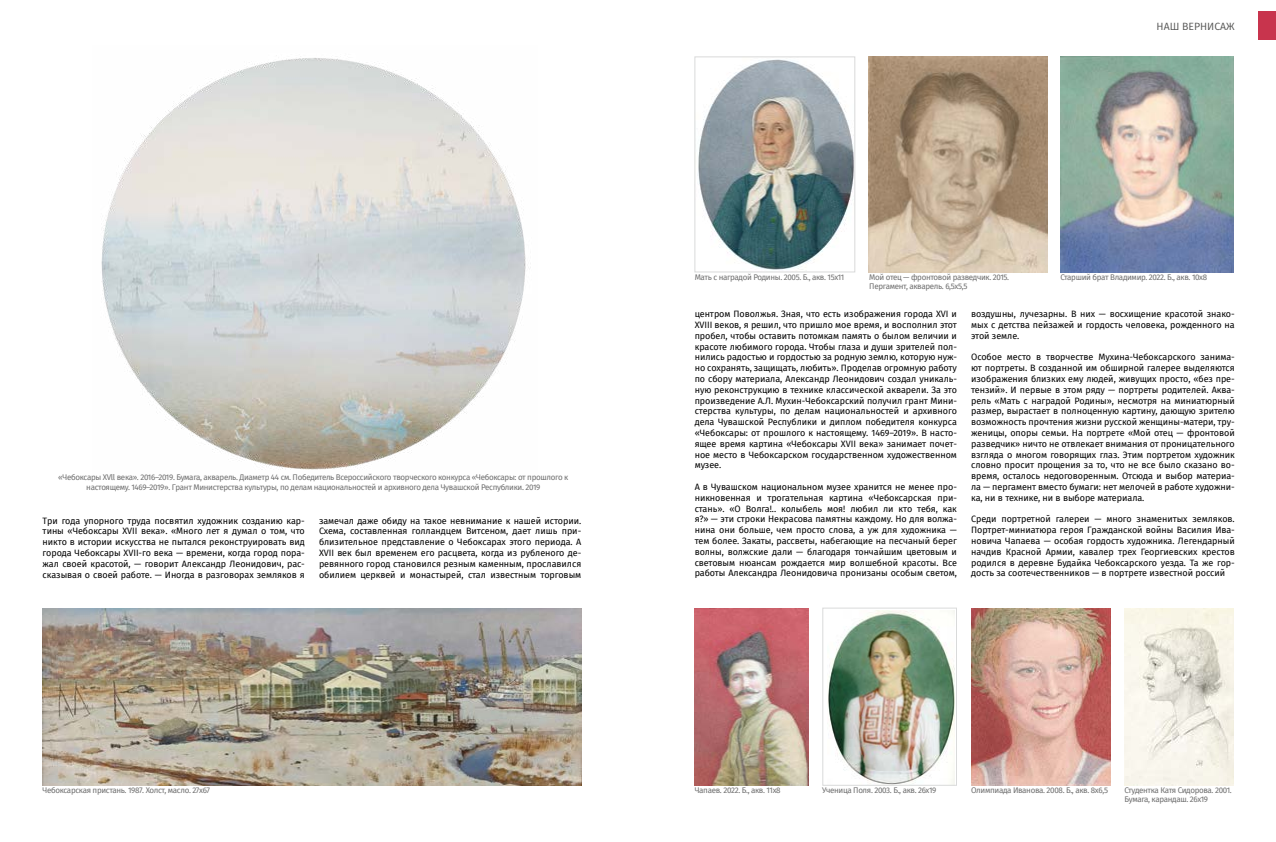
<style>
.page{position:relative;width:1276px;height:842px;background:#fff}
.page>*{position:absolute;margin:0;border:0;box-sizing:border-box;transform-origin:0 0}
.t1{font:10.5px "Fira Sans";color:#565655}
.t2{font:9px/10.8px "Fira Sans";letter-spacing:-.005em;color:#000;text-align:justify}
.t3{font:8px/9.6px "Fira Sans";letter-spacing:-.04em;color:#6e6e6e}
</style>
<div class="page">
<div style="left:1258px;top:11px;width:18px;height:29px;background:#c8344d"></div>
<img style="left:101px;top:58px;width:430px;height:412px">
<img style="left:43px;top:608px;width:538px;height:177px">
<img style="left:697px;top:59px;width:156px;height:211px">
<div style="left:694px;top:56px;width:161px;height:216px;border:1px solid #d9dada"></div>
<img style="left:868px;top:57px;width:179px;height:215px">
<img style="left:1060px;top:57px;width:173px;height:215px">
<img style="left:694px;top:608px;width:114px;height:177px">
<img style="left:971px;top:608px;width:139px;height:177px">
<img style="left:828px;top:610px;width:126px;height:174px">
<div style="left:822px;top:608px;width:135px;height:178px;border:1px solid #d9dada"></div>
<img style="left:1124px;top:608px;width:109px;height:177px">
<p class="t3" style="left:58px;top:472px;width:511px;text-align:center">«Чебоксары ХVll века». 2016–2019. Бумага, акварель. Диаметр 44 см. Победитель Всероссийского творческого конкурса «Чебоксары: от прошлого к настоящему. 1469–2019». Грант Министерства культуры, по делам национальностей и архивного дела Чувашской Республики. 2019</p>
<p class="t2" style="left:43px;top:515px;width:264px">Три года упорного труда посвятил художник созданию кар&shy;тины «Чебоксары XVII века». «Много лет я думал о том, что никто в истории искусства не пытался реконструировать вид города Чебоксары XVII-го века — времени, когда город пора&shy;жал своей красотой, — говорит Александр Леонидович, рас&shy;сказывая о своей работе. — Иногда в разговорах земляков я</p>
<p class="t2" style="left:319px;top:515px;width:264px">замечал даже обиду на такое невнимание к нашей истории.<br>Схема, составленная голландцем Витсеном, дает лишь при&shy;близительное представление о Чебоксарах этого периода. А XVII век был временем его расцвета, когда из рубленого де&shy;ревянного город становился резным каменным, прославился обилием церквей и монастырей, стал известным торговым</p>
<p class="t3" style="left:43px;top:785px;width:169px">Чебоксарская пристань. 1987. Холст, масло. 27х67</p>
<p class="t1" style="left:1156px;top:18px;width:80px">НАШ ВЕРНИСАЖ</p>
<p class="t3" style="left:694px;top:272px;width:151px">Мать с наградой Родины. 2005. Б., акв. 15х11</p>
<p class="t3" style="left:869px;top:272px;width:141px">Мой отец — фронтовой разведчик. 2015.<br>Пергамент, акварель. 6,5х5,5</p>
<p class="t3" style="left:1060px;top:272px;width:148px">Старший брат Владимир. 2022. Б., акв. 10х8</p>
<p class="t2" style="left:694px;top:308px;width:264px">центром Поволжья. Зная, что есть изображения города XVI и XVIII веков, я решил, что пришло мое время, и восполнил этот пробел, чтобы оставить потомкам память о былом величии и красоте любимого города. Чтобы глаза и души зрителей пол&shy;нились радостью и гордостью за родную землю, которую нуж&shy;но сохранять, защищать, любить». Проделав огромную работу по сбору материала, Александр Леонидович создал уникаль&shy;ную реконструкцию в технике классической акварели. За это произведение А.Л. Мухин-Чебоксарский получил грант Мини&shy;стерства культуры, по делам национальностей и архивного дела Чувашской Республики и диплом победителя конкурса «Чебоксары: от прошлого к настоящему. 1469–2019». В насто&shy;ящее время картина «Чебоксары XVII века» занимает почет&shy;ное место в Чебоксарском государственном художественном музее.</p>
<p class="t2" style="left:694px;top:481px;width:264px">А в Чувашском национальном музее хранится не менее про&shy;никновенная и трогательная картина «Чебоксарская при&shy;стань». «О Волга!.. колыбель моя! любил ли кто тебя, как я?» — эти строки Некрасова памятны каждому. Но для волжа&shy;нина они больше, чем просто слова, а уж для художника — тем более. Закаты, рассветы, набегающие на песчаный берег волны, волжские дали — благодаря тончайшим цветовым и световым нюансам рождается мир волшебной красоты. Все работы Александра Леонидовича пронизаны особым светом,</p>
<p class="t2" style="left:971px;top:308px;width:265px">воздушны, лучезарны. В них — восхищение красотой знако&shy;мых с детства пейзажей и гордость человека, рожденного на этой земле.</p>
<p class="t2" style="left:971px;top:352px;width:265px">Особое место в творчестве Мухина-Чебоксарского занима&shy;ют портреты. В созданной им обширной галерее выделяются изображения близких ему людей, живущих просто, «без пре&shy;тензий». И первые в этом ряду — портреты родителей. Аква&shy;рель «Мать с наградой Родины», несмотря на миниатюрный размер, вырастает в полноценную картину, дающую зрителю возможность прочтения жизни русской женщины-матери, тру&shy;женицы, опоры семьи. На портрете «Мой отец — фронтовой разведчик» ничто не отвлекает внимания от проницательного взгляда о многом говорящих глаз. Этим портретом художник словно просит прощения за то, что не все было сказано во&shy;время, осталось недоговоренным. Отсюда и выбор материа&shy;ла — пергамент вместо бумаги: нет мелочей в работе художни&shy;ка, ни в технике, ни в выборе материала.</p>
<p class="t2" style="left:971px;top:514px;width:265px">Среди портретной галереи — много знаменитых земляков.<br>Портрет-миниатюра героя Гражданской войны Василия Ива&shy;новича Чапаева — особая гордость художника. Легендарный начдив Красной Армии, кавалер трех Георгиевских крестов родился в деревне Будайка Чебоксарского уезда. Та же гор&shy;дость за соотечественников — в портрете известной россий</p>
<p class="t3" style="left:694px;top:785px;width:87px">Чапаев. 2022. Б., акв. 11х8</p>
<p class="t3" style="left:822px;top:785px;width:116px">Ученица Поля. 2003. Б., акв. 26х19</p>
<p class="t3" style="left:971px;top:785px;width:138px">Олимпиада Иванова. 2008. Б., акв. 8х6,5</p>
<p class="t3" style="left:1124px;top:785px;width:109px">Студентка Катя Сидорова. 2001.<br>Бумага, карандаш. 26х19</p>
</div>
